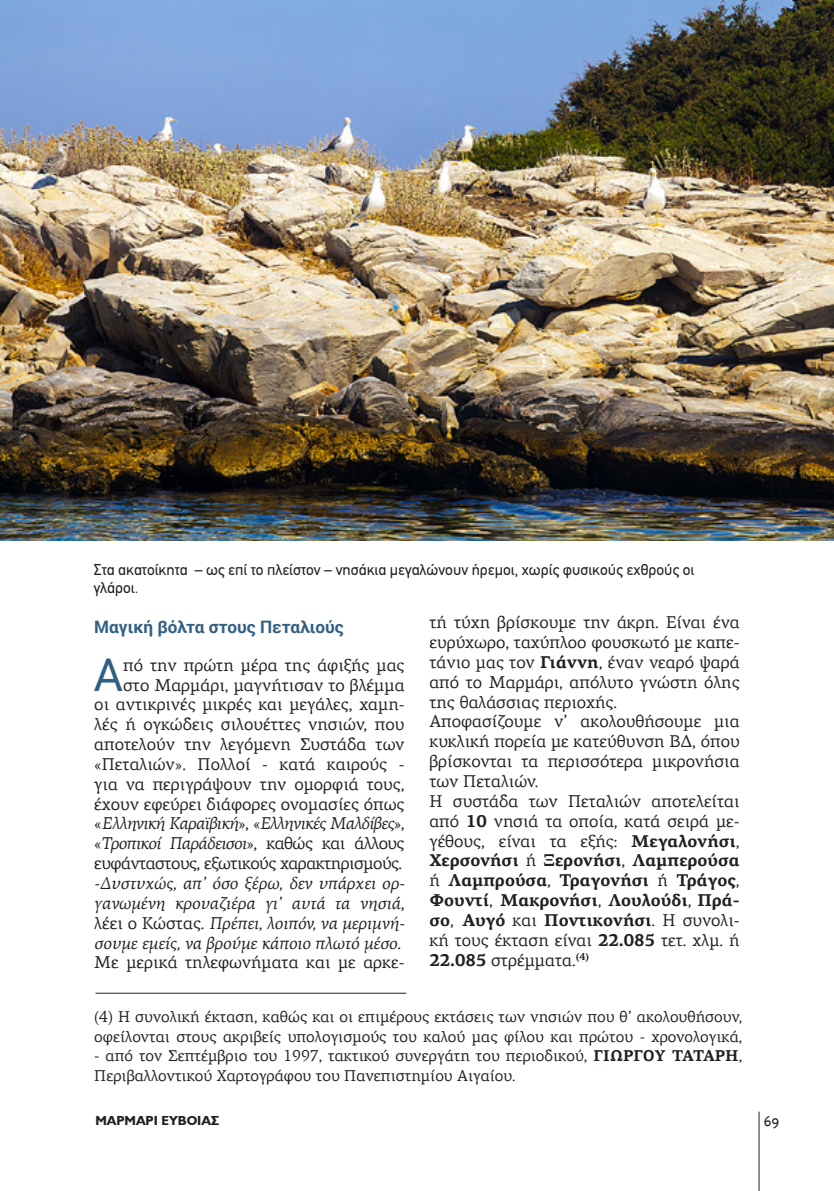
<style>
.page{position:relative;width:834px;height:1191px;background:#fff}
.page>*{position:absolute;margin:0;border:0;box-sizing:border-box;transform-origin:0 0}
.t1{font:45.15px "Roboto";color:#315f83}
.t2{font:17.15px/19.8px "PF Agora Serif Pro";color:#231f20;text-align:right}
.t3{font:italic 17.15px/19.8px "PF Agora Serif Pro";color:#231f20}
.t4{font:700 17.15px "Roboto";color:#315f83}
.t5{font:300 16.62px "Triplex Greek";color:#231f20}
.t6{font:15.75px/19.8px "PF Agora Serif Pro";color:#231f20}
.t7{font:15.75px/18.9px "PF Din Text";color:#231f20}
.t8{font:700 13.12px "CF Jeckyl";color:#231f20}
.s1{font-style:italic}
.s2{font-style:normal}
.s3{font-weight:700}
</style>
<div class="page">
<hr style="left:758px;top:1111px;width:1px;height:80px;background:#231f20">
<img style="left:0;top:0;width:833px;height:541px">
<hr style="left:95px;top:992px;width:311px;height:1px;background:#231f20">
<p class="t7" style="left:94px;top:560px;width:602px">Στα ακατοίκητα – ως επί το πλείστον – νησάκια μεγαλώνουν ήρεμοι, χωρίς φυσικούς εχθρούς οι γλάροι.</p>
<p class="t4" style="left:94px;top:615px;width:251px">Μαγική βόλτα στους Πεταλιούς</p>
<h1 class="t1" style="left:94px;top:643px;width:31px">Α</h1>
<p class="t2" style="left:94px;top:655px;width:312px">πό την πρώτη μέρα της άφιξής μας στο Μαρμάρι, μαγνήτισαν το βλέμμα<br>οι αντικρινές μικρές και μεγάλες, χαμη&shy;λές ή ογκώδεις σιλουέττες νησιών, που αποτελούν την λεγόμενη Συστάδα των «Πεταλιών». Πολλοί - κατά καιρούς - για να περιγράψουν την ομορφιά τους, έχουν εφεύρει διάφορες ονομασίες όπως «<span class="s1">Ελληνική Καραϊβική</span>», «<span class="s1">Ελληνικές Μαλδίβες</span>», «<span class="s1">Τροπικοί Παράδεισοι</span>», καθώς και άλλους ευφάνταστους, εξωτικούς χαρακτηρισμούς.</p>
<p class="t3" style="left:94px;top:873px;width:312px">-Δυστυχώς, απ’ όσο ξέρω, δεν υπάρχει ορ&shy;γανωμένη κρουαζιέρα γι’ αυτά τα νησιά<span class="s2">, λέει ο Κώστας.</span> Πρέπει, λοιπόν, να μεριμνή&shy;σουμε εμείς, να βρούμε κάποιο πλωτό μέσο<span class="s2">.<br>Με μερικά τηλεφωνήματα και με αρκε-</span></p>
<p class="t2" style="left:429px;top:612px;width:312px;text-align:left">τή τύχη βρίσκουμε την άκρη. Είναι ένα ευρύχωρο, ταχύπλοο φουσκωτό με καπε&shy;τάνιο μας τον <span class="s3">Γιάννη</span>, έναν νεαρό ψαρά από το Μαρμάρι, απόλυτο γνώστη όλης της θαλάσσιας περιοχής.<br>Αποφασίζουμε ν’ ακολουθήσουμε μια κυκλική πορεία με κατεύθυνση ΒΔ, όπου βρίσκονται τα περισσότερα μικρονήσια των Πεταλιών.<br>Η συστάδα των Πεταλιών αποτελείται από <span class="s3">10</span> νησιά τα οποία, κατά σειρά με&shy;γέθους, είναι τα εξής: <span class="s3">Μεγαλονήσι</span>, <span class="s3">Χερσονήσι</span> ή <span class="s3">Ξερονήσι</span>, <span class="s3">Λαμπερούσα </span>ή <span class="s3">Λαμπρούσα</span>, <span class="s3">Τραγονήσι</span> ή <span class="s3">Τράγος</span>, <span class="s3">Φουντί</span>, <span class="s3">Μακρονήσι</span>, <span class="s3">Λουλούδι</span>, <span class="s3">Πρά&shy;σο</span>, <span class="s3">Αυγό</span> και <span class="s3">Ποντικονήσι</span>. Η συνολι&shy;κή τους έκταση είναι <span class="s3">22.085</span> τετ. χλμ. ή <span class="s3">22.085</span> στρέμματα.<sup>(4)</sup></p>
<p class="t6" style="left:94px;top:1006px;width:649px">(4) Η συνολική έκταση, καθώς και οι επιμέρους εκτάσεις των νησιών που θ’ ακολουθήσουν, οφείλονται στους ακριβείς υπολογισμούς του καλού μας φίλου και πρώτου - χρονολογικά,</p>
<p class="t6" style="left:94px;top:1046px;width:649px">- από τον Σεπτέμβριο του 1997, τακτικού συνεργάτη του περιοδικού, <span class="s3">ΓΙΩΡΓΟΥ ΤΑΤΑΡΗ</span>,<br>Περιβαλλοντικού Χαρτογράφου του Πανεπιστημίου Αιγαίου.</p>
<p class="t8" style="left:95px;top:1110px;width:126px">μαρμαρι ευβοιασ</p>
<p class="t5" style="left:763px;top:1113px;width:17px">69</p>
</div>
